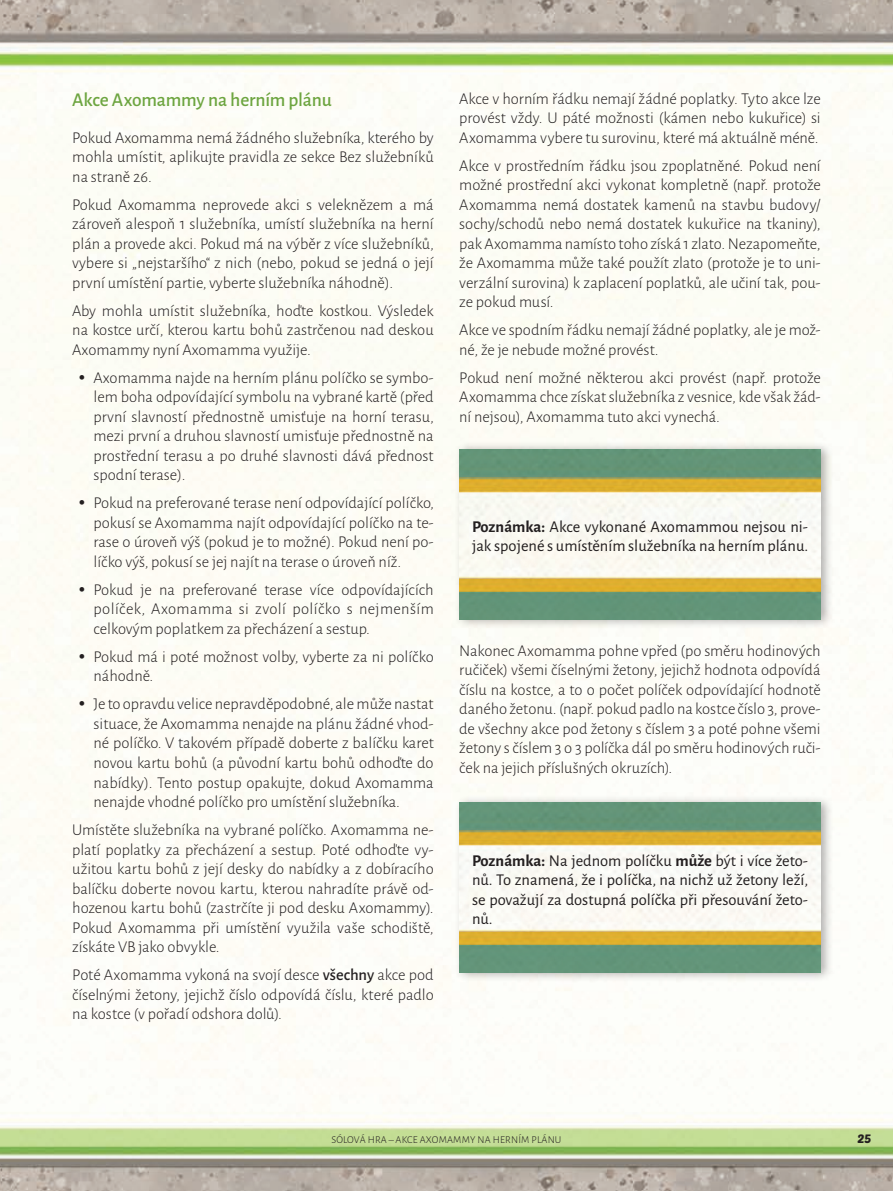
<style>
.page{position:relative;width:893px;height:1191px;background:#fff}
.page>*{position:absolute;margin:0;border:0;box-sizing:border-box;transform-origin:0 0}
.SOLO_sub_sub_section_copy{font:500 19.5px "Alegreya Sans";letter-spacing:-.01em;color:#6da540}
.Main_Text{font:300 16.5px/19.5px "Alegreya Sans";color:#231f20;text-align:justify}
.Important_box_Text{font:16.5px/19.5px "Alegreya Sans";color:#231f20}
.t1{font:12px "Poetsen One";color:#231f20}
.chapter_name_-_section_name{font:300 10.5px "Alegreya Sans";letter-spacing:.015em;color:#231f20}
.s1{font-family:"Algerian";font-weight:400}
.s2{font-weight:500}
.s3{font-weight:700}
</style>
<div class="page">
<img style="left:0;top:0;width:893px;height:1191px">
<div style="left:454px;top:441px;width:380px;height:188px;background:#231f20;opacity:.35"></div>
<img style="left:459px;top:449px;width:362px;height:170px">
<div style="left:454px;top:794px;width:380px;height:188px;background:#231f20;opacity:.35"></div>
<img style="left:459px;top:803px;width:362px;height:169px">
<p class="SOLO_sub_sub_section_copy" style="left:72px;top:86px;width:261px">Akce Axomammy na herním plánu</p>
<p class="Main_Text" style="left:72px;top:127px;width:363px">Pokud Axomamma nemá žádného služebníka, kterého by mohla umístit, aplikujte pravidla ze sekce Bez služebníků na straně 26.</p>
<p class="Main_Text" style="left:72px;top:194px;width:363px">Pokud Axomamma neprovede akci s veleknězem a má zároveň alespoň 1 služebníka, umístí služebníka na herní plán a provede akci. Pokud má na výběr z více služebníků, vybere si „nejstaršího“ z nich (nebo, pokud se jedná o její první umístění partie, vyberte služebníka náhodně).</p>
<p class="Main_Text" style="left:72px;top:300px;width:363px">Aby mohla umístit služebníka, hoďte kostkou. Výsledek na kostce určí, kterou kartu bohů zastrčenou nad deskou Axomammy nyní Axomamma využije.</p>
<p class="Main_Text" style="left:94px;top:367px;width:342px;text-indent:-17px"><span class="s1">•</span> Axomamma najde na herním plánu políčko se symbo&shy;lem boha odpovídající symbolu na vybrané kartě (před první slavností přednostně umisťuje na horní terasu, mezi první a druhou slavností umisťuje přednostně na prostřední terasu a po druhé slavnosti dává přednost spodní terase).</p>
<p class="Main_Text" style="left:94px;top:493px;width:342px;text-indent:-17px"><span class="s1">•</span> Pokud na preferované terase není odpovídající políčko, pokusí se Axomamma najít odpovídající políčko na te&shy;rase o úroveň výš (pokud je to možné). Pokud není po&shy;líčko výš, pokusí se jej najít na terase o úroveň níž.</p>
<p class="Main_Text" style="left:94px;top:579px;width:342px;text-indent:-17px"><span class="s1">•</span> Pokud je na preferované terase více odpovídajících políček, Axomamma si zvolí políčko s nejmenším celkovým poplatkem za přecházení a sestup.</p>
<p class="Main_Text" style="left:94px;top:646px;width:342px;text-indent:-17px"><span class="s1">•</span> Pokud má i poté možnost volby, vyberte za ni políčko náhodně.</p>
<p class="Main_Text" style="left:94px;top:694px;width:342px;text-indent:-17px"><span class="s1">•</span> Je to opravdu velice nepravděpodobné, ale může nastat situace, že Axomamma nenajde na plánu žádné vhod&shy;né políčko. V takovém případě doberte z balíčku karet novou kartu bohů (a původní kartu bohů odhoďte do nabídky). Tento postup opakujte, dokud Axomamma nenajde vhodné políčko pro umístění služebníka.</p>
<p class="Main_Text" style="left:72px;top:819px;width:363px">Umístěte služebníka na vybrané políčko. Axomamma ne&shy;platí poplatky za přecházení a sestup. Poté odhoďte vy&shy;užitou kartu bohů z její desky do nabídky a z dobíracího balíčku doberte novou kartu, kterou nahradíte právě od&shy;hozenou kartu bohů (zastrčíte ji pod desku Axomammy).<br>Pokud Axomamma při umístění využila vaše schodiště, získáte VB jako obvykle.</p>
<p class="Main_Text" style="left:72px;top:964px;width:363px">Poté Axomamma vykoná na svojí desce <span class="s2">všechny</span> akce pod číselnými žetony, jejichž číslo odpovídá číslu, které padlo na kostce (v pořadí odshora dolů).</p>
<p class="Main_Text" style="left:459px;top:88px;width:363px">Akce v horním řádku nemají žádné poplatky. Tyto akce lze provést vždy. U páté možnosti (kámen nebo kukuřice) si Axomamma vybere tu surovinu, které má aktuálně méně.</p>
<p class="Main_Text" style="left:459px;top:155px;width:363px">Akce v prostředním řádku jsou zpoplatněné. Pokud není možné prostřední akci vykonat kompletně (např. protože Axomamma nemá dostatek kamenů na stavbu budovy/ sochy/schodů nebo nemá dostatek kukuřice na tkaniny), pak Axomamma namísto toho získá 1 zlato. Nezapomeňte, že Axomamma může také použít zlato (protože je to uni&shy;verzální surovina) k zaplacení poplatků, ale učiní tak, pou&shy;ze pokud musí.</p>
<p class="Main_Text" style="left:459px;top:320px;width:363px">Akce ve spodním řádku nemají žádné poplatky, ale je mož&shy;né, že je nebude možné provést.</p>
<p class="Main_Text" style="left:459px;top:367px;width:363px">Pokud není možné některou akci provést (např. protože Axomamma chce získat služebníka z vesnice, kde však žád&shy;ní nejsou), Axomamma tuto akci vynechá.</p>
<p class="Important_box_Text" style="left:472px;top:516px;width:338px"><span class="s3">Poznámka:</span> Akce vykonané Axomammou nejsou ni&shy;jak spojené s umístěním služebníka na herním plánu.</p>
<p class="Main_Text" style="left:459px;top:640px;width:363px">Nakonec Axomamma pohne vpřed (po směru hodinových ručiček) všemi číselnými žetony, jejichž hodnota odpovídá číslu na kostce, a to o počet políček odpovídající hodnotě daného žetonu. (např. pokud padlo na kostce číslo 3, prove&shy;de všechny akce pod žetony s číslem 3 a poté pohne všemi žetony s číslem 3 o 3 políčka dál po směru hodinových ruči&shy;ček na jejich příslušných okruzích).</p>
<p class="Important_box_Text" style="left:472px;top:850px;width:338px;text-align:justify"><span class="s3">Poznámka:</span> Na jednom políčku <span class="s3">může</span> být i více žeto&shy;nů. To znamená, že i políčka, na nichž už žetony leží, se považují za dostupná políčka při přesouvání žeto&shy;nů.</p>
<p class="chapter_name_-_section_name" style="left:331px;top:1133px;width:232px">SÓLOVÁ HRA – AKCE AXOMAMMY NA HERNÍM PLÁNU</p>
<p class="t1" style="left:857px;top:1131px;width:15px">25</p>
</div>
